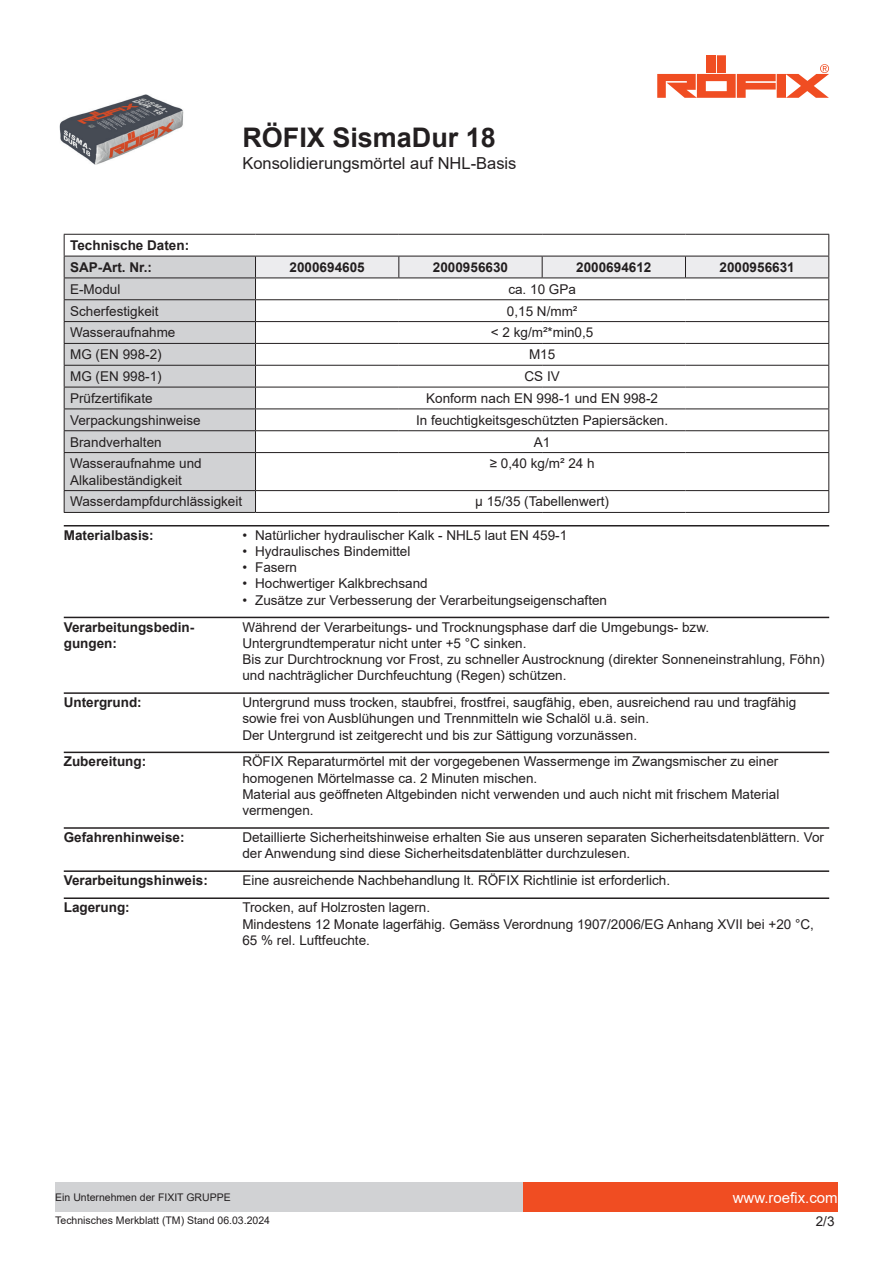
<style>
.page{position:relative;width:893px;height:1263px;background:#fff}
.page>*{position:absolute;margin:0;border:0;box-sizing:border-box;transform-origin:0 0}
.t1{font:700 27px "Arial";color:#231f20}
.t2{font:16.5px "Arial";color:#231f20}
.t3{font:15px "Arial";color:#fff}
.t4{font:13.5px/16.2px "Arial";color:#231f20}
.t5{font:700 13.5px/21.9px "Arial";color:#231f20}
.t6{font:10.5px "Arial";color:#231f20}
</style>
<div class="page">
<img style="left:59px;top:95px;width:125px;height:70px">
<div style="left:717px;top:55px;width:9px;height:18px;background:#f04d22"></div>
<div style="left:707px;top:55px;width:9px;height:18px;background:#f04d22"></div>
<svg style="left:657px;top:64px;width:172px;height:34px"></svg>
<div style="left:523px;top:1182px;width:315px;height:30px;background:#f04d22"></div>
<div style="left:55px;top:1182px;width:468px;height:30px;background:#d1d2d4"></div>
<div style="left:65px;top:257px;width:190px;height:255px;background:#d1d2d4"></div>
<hr style="left:64px;top:234px;width:191px;height:1px;background:#231f20">
<hr style="left:255px;top:234px;width:144px;height:1px;background:#231f20">
<hr style="left:399px;top:234px;width:143px;height:1px;background:#231f20">
<hr style="left:542px;top:234px;width:143px;height:1px;background:#231f20">
<hr style="left:685px;top:234px;width:144px;height:1px;background:#231f20">
<hr style="left:64px;top:256px;width:191px;height:1px;background:#231f20">
<hr style="left:64px;top:278px;width:191px;height:1px;background:#231f20">
<hr style="left:64px;top:299px;width:191px;height:1px;background:#231f20">
<hr style="left:64px;top:321px;width:191px;height:1px;background:#231f20">
<hr style="left:64px;top:343px;width:191px;height:1px;background:#231f20">
<hr style="left:64px;top:365px;width:191px;height:1px;background:#231f20">
<hr style="left:64px;top:387px;width:191px;height:1px;background:#231f20">
<hr style="left:64px;top:408px;width:191px;height:1px;background:#231f20">
<hr style="left:64px;top:430px;width:191px;height:1px;background:#231f20">
<svg style="left:64px;top:235px;width:1px;height:217px"></svg>
<svg style="left:255px;top:235px;width:574px;height:217px"></svg>
<hr style="left:64px;top:452px;width:191px;height:1px;background:#231f20">
<hr style="left:64px;top:453px;width:1px;height:37px;background:#231f20">
<hr style="left:255px;top:452px;width:144px;height:1px;background:#231f20">
<hr style="left:255px;top:453px;width:1px;height:37px;background:#231f20">
<hr style="left:399px;top:452px;width:143px;height:1px;background:#231f20">
<hr style="left:542px;top:452px;width:143px;height:1px;background:#231f20">
<hr style="left:685px;top:452px;width:144px;height:1px;background:#231f20">
<hr style="left:828px;top:453px;width:1px;height:37px;background:#231f20">
<hr style="left:64px;top:490px;width:191px;height:1px;background:#231f20">
<svg style="left:64px;top:491px;width:1px;height:21px"></svg>
<hr style="left:255px;top:490px;width:144px;height:1px;background:#231f20">
<svg style="left:255px;top:491px;width:1px;height:21px"></svg>
<hr style="left:399px;top:490px;width:143px;height:1px;background:#231f20">
<hr style="left:542px;top:490px;width:143px;height:1px;background:#231f20">
<hr style="left:685px;top:490px;width:144px;height:1px;background:#231f20">
<svg style="left:828px;top:491px;width:1px;height:21px"></svg>
<hr style="left:64px;top:512px;width:191px;height:1px;background:#231f20">
<hr style="left:255px;top:512px;width:144px;height:1px;background:#231f20">
<hr style="left:399px;top:512px;width:143px;height:1px;background:#231f20">
<hr style="left:542px;top:512px;width:143px;height:1px;background:#231f20">
<hr style="left:685px;top:512px;width:144px;height:1px;background:#231f20">
<hr style="left:64px;top:525px;width:765px;height:1px;background:#231f20">
<hr style="left:64px;top:617px;width:765px;height:1px;background:#231f20">
<hr style="left:64px;top:692px;width:765px;height:2px;background:#231f20">
<hr style="left:64px;top:752px;width:765px;height:1px;background:#231f20">
<hr style="left:64px;top:827px;width:765px;height:2px;background:#231f20">
<hr style="left:64px;top:870px;width:765px;height:2px;background:#231f20">
<hr style="left:64px;top:897px;width:765px;height:2px;background:#231f20">
<p class="t5" style="left:70px;top:235px;width:121px">Technische Daten:<br>SAP-Art. Nr.:</p>
<h1 class="t1" style="left:242px;top:119px;width:255px">RÖFIX SismaDur 18</h1>
<p class="t2" style="left:242px;top:152px;width:276px">Konsolidierungsmörtel auf NHL-Basis</p>
<p class="t5" style="left:290px;top:256px;width:77px">2000694605</p>
<p class="t5" style="left:433px;top:256px;width:77px">2000956630</p>
<p class="t5" style="left:576px;top:256px;width:77px">2000694612</p>
<p class="t5" style="left:720px;top:256px;width:77px">2000956631</p>
<p class="t4" style="left:70px;top:281px;width:52px">E-Modul</p>
<p class="t4" style="left:508px;top:281px;width:69px">ca. 10 GPa</p>
<p class="t4" style="left:70px;top:303px;width:90px">Scherfestigkeit</p>
<p class="t4" style="left:507px;top:303px;width:72px">0,15 N/mm²</p>
<p class="t4" style="left:70px;top:324px;width:107px">Wasseraufnahme</p>
<p class="t4" style="left:491px;top:324px;width:104px">&lt; 2 kg/m²*min0,5</p>
<p class="t4" style="left:70px;top:346px;width:93px">MG (EN 998-2)</p>
<p class="t4" style="left:529px;top:346px;width:28px">M15</p>
<p class="t4" style="left:70px;top:368px;width:93px">MG (EN 998-1)</p>
<p class="t4" style="left:524px;top:368px;width:37px">CS IV</p>
<p class="t4" style="left:70px;top:390px;width:84px">Prüfzertifikate</p>
<p class="t4" style="left:426px;top:390px;width:233px">Konform nach EN 998-1 und EN 998-2</p>
<p class="t4" style="left:70px;top:412px;width:132px">Verpackungshinweise</p>
<p class="t4" style="left:416px;top:412px;width:254px">In feuchtigkeitsgeschützten Papiersäcken.</p>
<p class="t4" style="left:70px;top:434px;width:93px">Brandverhalten</p>
<p class="t4" style="left:534px;top:434px;width:18px">A1</p>
<p class="t4" style="left:70px;top:455px;width:133px">Wasseraufnahme und<br>Alkalibeständigkeit</p>
<p class="t4" style="left:490px;top:455px;width:106px">≥ 0,40 kg/m² 24 h</p>
<p class="t4" style="left:70px;top:493px;width:174px">Wasserdampfdurchlässigkeit</p>
<p class="t4" style="left:475px;top:493px;width:135px">µ 15/35 (Tabellenwert)</p>
<p class="t5" style="left:64px;top:524px;width:92px">Materialbasis:</p>
<p class="t4" style="left:242px;top:527px;width:326px">• Natürlicher hydraulischer Kalk - NHL5 laut EN 459-1</p>
<p class="t4" style="left:242px;top:543px;width:170px">• Hydraulisches Bindemittel</p>
<p class="t4" style="left:242px;top:559px;width:56px">• Fasern</p>
<p class="t4" style="left:242px;top:575px;width:187px">• Hochwertiger Kalkbrechsand</p>
<p class="t4" style="left:242px;top:592px;width:366px">• Zusätze zur Verbesserung der Verarbeitungseigenschaften</p>
<p class="t5" style="left:64px;top:619px;width:132px;line-height:16.2px">Verarbeitungsbedin&shy;gungen:</p>
<p class="t4" style="left:242px;top:619px;width:584px">Während der Verarbeitungs- und Trocknungsphase darf die Umgebungs- bzw.<br>Untergrundtemperatur nicht unter +5 °C sinken.<br>Bis zur Durchtrocknung vor Frost, zu schneller Austrocknung (direkter Sonneneinstrahlung, Föhn) und nachträglicher Durchfeuchtung (Regen) schützen.</p>
<p class="t5" style="left:64px;top:692px;width:79px">Untergrund:</p>
<p class="t4" style="left:242px;top:694px;width:555px">Untergrund muss trocken, staubfrei, frostfrei, saugfähig, eben, ausreichend rau und tragfähig sowie frei von Ausblühungen und Trennmitteln wie Schalöl u.ä. sein.<br>Der Untergrund ist zeitgerecht und bis zur Sättigung vorzunässen.</p>
<p class="t5" style="left:64px;top:751px;width:84px">Zubereitung:</p>
<p class="t4" style="left:242px;top:753px;width:538px">RÖFIX Reparaturmörtel mit der vorgegebenen Wassermenge im Zwangsmischer zu einer homogenen Mörtelmasse ca. 2 Minuten mischen.<br>Material aus geöffneten Altgebinden nicht verwenden und auch nicht mit frischem Material vermengen.</p>
<p class="t5" style="left:64px;top:826px;width:122px">Gefahrenhinweise:</p>
<p class="t4" style="left:242px;top:829px;width:583px">Detaillierte Sicherheitshinweise erhalten Sie aus unseren separaten Sicherheitsdatenblättern. Vor der Anwendung sind diese Sicherheitsdatenblätter durchzulesen.</p>
<p class="t5" style="left:64px;top:870px;width:146px">Verarbeitungshinweis:</p>
<p class="t4" style="left:242px;top:872px;width:429px">Eine ausreichende Nachbehandlung lt. RÖFIX Richtlinie ist erforderlich.</p>
<p class="t5" style="left:64px;top:897px;width:68px">Lagerung:</p>
<p class="t4" style="left:242px;top:899px;width:573px">Trocken, auf Holzrosten lagern.<br>Mindestens 12 Monate lagerfähig. Gemäss Verordnung 1907/2006/EG Anhang XVII bei +20 °C,<br>65 % rel. Luftfeuchte.</p>
<p class="t6" style="left:55px;top:1190px;width:177px">Ein Unternehmen der FIXIT GRUPPE</p>
<p class="t3" style="left:733px;top:1187px;width:107px">www.roefix.com</p>
<p class="t6" style="left:55px;top:1213px;width:216px">Technisches Merkblatt (TM) Stand 06.03.2024</p>
<p class="t4" style="left:816px;top:1213px;width:20px">2/3</p>
</div>
